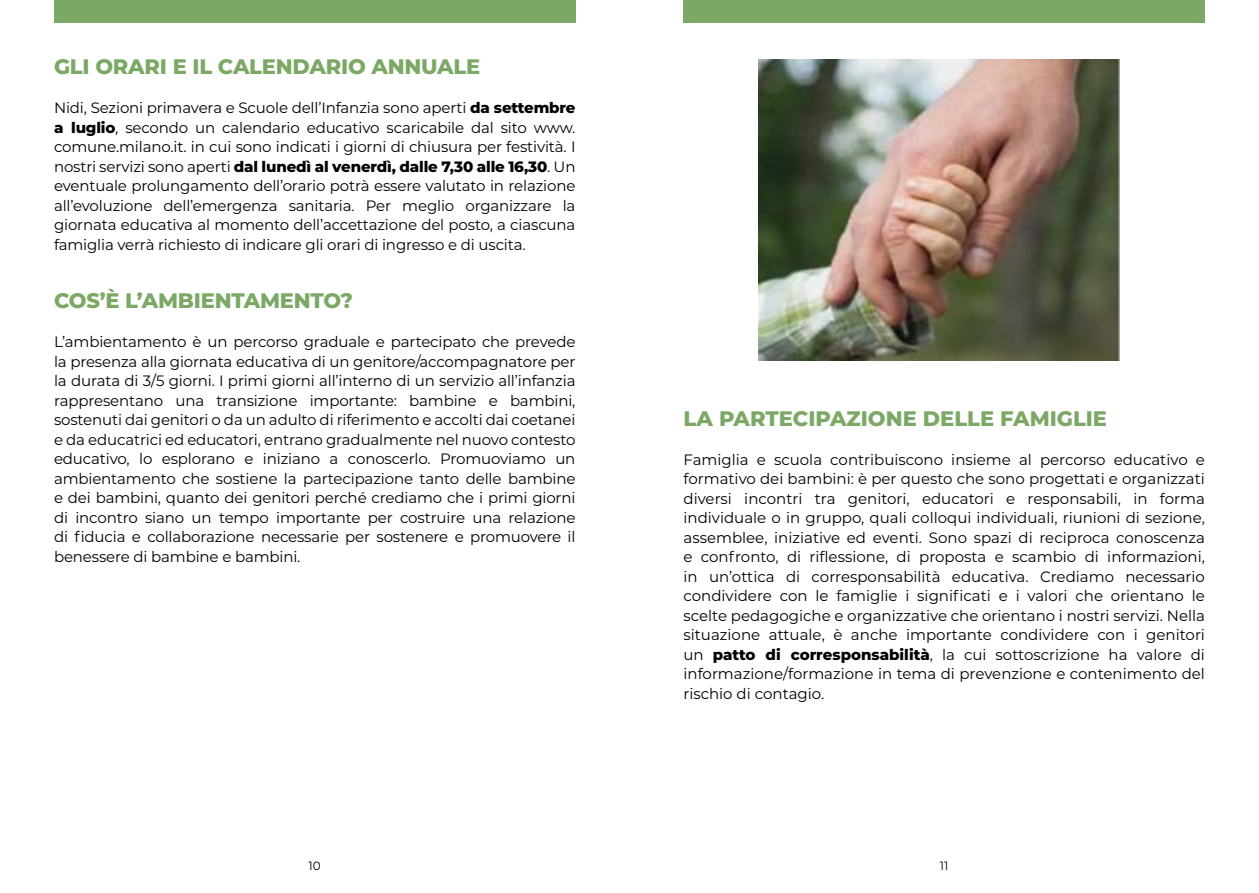
<style>
.page{position:relative;width:1259px;height:893px;background:#fff}
.page>*{position:absolute;margin:0;border:0;box-sizing:border-box;transform-origin:0 0}
.t1{font:800 21px "Montserrat";letter-spacing:-.01em;color:#7ca866}
.t2{font:15px/19.5px "Montserrat";letter-spacing:-.01em;color:#000;text-align:justify}
.t3{font:12px "Montserrat";color:#000}
.s1{font-weight:800}
</style>
<div class="page">
<div style="left:54px;top:0;width:521px;height:23px;background:#7ca866"></div>
<div style="left:683px;top:0;width:522px;height:23px;background:#7ca866"></div>
<img style="left:758px;top:60px;width:361px;height:301px">
<h1 class="t1" style="left:54px;top:51px;width:428px">GLI ORARI E IL CALENDARIO ANNUALE</h1>
<p class="t2" style="left:54px;top:98px;width:523px">Nidi, Sezioni primavera e Scuole dell’Infanzia sono aperti <span class="s1">da settembre a luglio</span>, secondo un calendario educativo scaricabile dal sito www. comune.milano.it. in cui sono indicati i giorni di chiusura per festività. I nostri servizi sono aperti <span class="s1">dal lunedì al venerdì, dalle 7,30 alle 16,30</span>. Un eventuale prolungamento dell’orario potrà essere valutato in relazione all’evoluzione dell’emergenza sanitaria. Per meglio organizzare la giornata educativa al momento dell’accettazione del posto, a ciascuna famiglia verrà richiesto di indicare gli orari di ingresso e di uscita.</p>
<h1 class="t1" style="left:54px;top:285px;width:300px">COS’È L’AMBIENTAMENTO?</h1>
<p class="t2" style="left:54px;top:332px;width:523px">L’ambientamento è un percorso graduale e partecipato che prevede la presenza alla giornata educativa di un genitore/accompagnatore per la durata di 3/5 giorni. I primi giorni all’interno di un servizio all’infanzia rappresentano una transizione importante: bambine e bambini, sostenuti dai genitori o da un adulto di riferimento e accolti dai coetanei e da educatrici ed educatori, entrano gradualmente nel nuovo contesto educativo, lo esplorano e iniziano a conoscerlo. Promuoviamo un ambientamento che sostiene la partecipazione tanto delle bambine e dei bambini, quanto dei genitori perché crediamo che i primi giorni di incontro siano un tempo importante per costruire una relazione di fiducia e collaborazione necessarie per sostenere e promuovere il benessere di bambine e bambini.</p>
<h1 class="t1" style="left:683px;top:403px;width:425px">LA PARTECIPAZIONE DELLE FAMIGLIE</h1>
<p class="t2" style="left:683px;top:449px;width:523px">Famiglia e scuola contribuiscono insieme al percorso educativo e formativo dei bambini: è per questo che sono progettati e organizzati diversi incontri tra genitori, educatori e responsabili, in forma individuale o in gruppo, quali colloqui individuali, riunioni di sezione, assemblee, iniziative ed eventi. Sono spazi di reciproca conoscenza e confronto, di riflessione, di proposta e scambio di informazioni, in un’ottica di corresponsabilità educativa. Crediamo necessario condividere con le famiglie i significati e i valori che orientano le scelte pedagogiche e organizzative che orientano i nostri servizi. Nella situazione attuale, è anche importante condividere con i genitori un <span class="s1">patto di corresponsabilità</span>, la cui sottoscrizione ha valore di informazione/formazione in tema di prevenzione e contenimento del rischio di contagio.</p>
<p class="t3" style="left:309px;top:858px;width:14px">10</p>
<p class="t3" style="left:940px;top:858px;width:10px">11</p>
</div>
